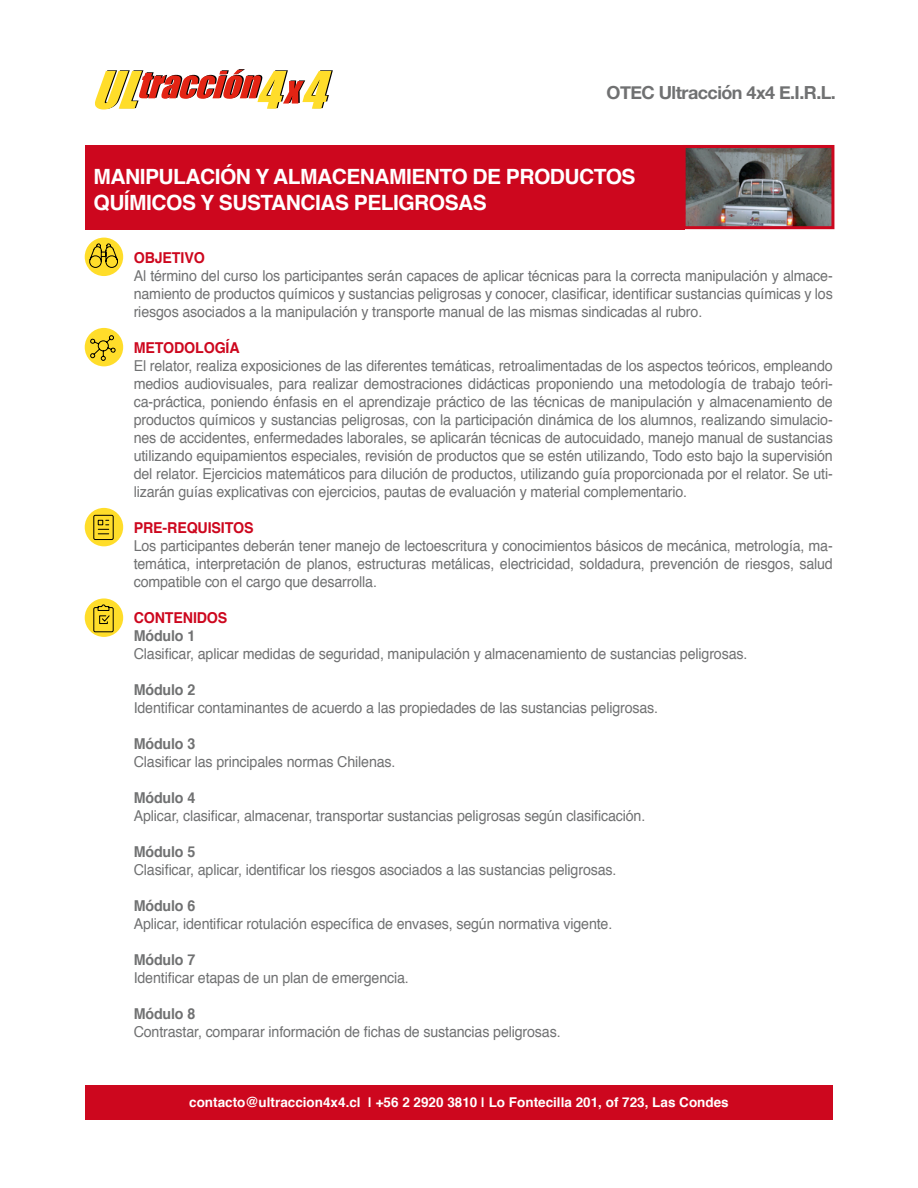
<style>
.page{position:relative;width:918px;height:1188px;background:#fff}
.page>*{position:absolute;margin:0;border:0;box-sizing:border-box;transform-origin:0 0}
.t1{font:700 21px/25.2px "Helvetica";letter-spacing:-.025em;color:#fff}
.t2{font:700 18px "Helvetica Neue";letter-spacing:-.03em;color:#707172}
.t3{font:15px/18px "Helvetica";letter-spacing:-.01em;color:#707172;text-align:justify;scale:.95 1}
.t4{font:700 15px "Helvetica";letter-spacing:-.01em;color:#707172;scale:.95 1}
.t5{font:700 15px "Helvetica";letter-spacing:-.01em;color:#cd071e;scale:.95 1}
.t6{font:700 13.5px "Helvetica";color:#fff}
</style>
<div class="page">
<svg style="left:95px;top:69px;width:238px;height:41px"></svg>
<div style="left:85px;top:145px;width:599px;height:84px;background:#cd071e"></div>
<div style="left:85px;top:1085px;width:748px;height:34px;background:#cd071e"></div>
<div style="left:85px;top:238px;width:38px;height:38px;background:#ffdd2a;border-radius:50%"></div>
<div style="left:85px;top:328px;width:38px;height:38px;background:#ffdd2a;border-radius:50%"></div>
<div style="left:85px;top:508px;width:38px;height:38px;background:#ffdd2a;border-radius:50%"></div>
<div style="left:85px;top:598px;width:38px;height:39px;background:#ffdd2a;border-radius:50%"></div>
<svg style="left:89px;top:243px;width:29px;height:25px"></svg>
<svg style="left:89px;top:335px;width:27px;height:26px"></svg>
<svg style="left:93px;top:515px;width:21px;height:25px"></svg>
<svg style="left:93px;top:604px;width:21px;height:29px"></svg>
<img style="left:687px;top:149px;width:143px;height:76px">
<div style="left:683px;top:145px;width:151px;height:84px;border:3px solid #cd071e"></div>
<p class="t2" style="left:607px;top:78px;width:231px">OTEC Ultracción 4x4 E.I.R.L.</p>
<h1 class="t1" style="left:94px;top:165px;width:544px">Manipulación y almacenamiento de productos químicos y sustancias peligrosas</h1>
<p class="t5" style="left:134px;top:246px;width:75px">OBJETIVO</p>
<p class="t3" style="left:134px;top:267px;width:737px">Al término del curso los participantes serán capaces de aplicar técnicas para la correcta manipulación y almace&shy;namiento de productos químicos y sustancias peligrosas y conocer, clasificar, identificar sustancias químicas y los riesgos asociados a la manipulación y transporte manual de las mismas sindicadas al rubro.</p>
<p class="t5" style="left:134px;top:336px;width:24px">METODOLOGÍA</p>
<p class="t3" style="left:134px;top:357px;width:737px">El relator, realiza exposiciones de las diferentes temáticas, retroalimentadas de los aspectos teóricos, empleando medios audiovisuales, para realizar demostraciones didácticas proponiendo una metodología de trabajo teóri&shy;ca-práctica, poniendo énfasis en el aprendizaje práctico de las técnicas de manipulación y almacenamiento de productos químicos y sustancias peligrosas, con la participación dinámica de los alumnos, realizando simulacio&shy;nes de accidentes, enfermedades laborales, se aplicarán técnicas de autocuidado, manejo manual de sustancias utilizando equipamientos especiales, revisión de productos que se estén utilizando, Todo esto bajo la supervisión del relator. Ejercicios matemáticos para dilución de productos, utilizando guía proporcionada por el relator. Se uti&shy;lizarán guías explicativas con ejercicios, pautas de evaluación y material complementario.</p>
<p class="t5" style="left:134px;top:516px;width:11px">PRE</p>
<p class="t5" style="left:163px;top:516px;width:15px">-REQUISITOS</p>
<p class="t3" style="left:134px;top:537px;width:737px">Los participantes deberán tener manejo de lectoescritura y conocimientos básicos de mecánica, metrología, ma&shy;temática, interpretación de planos, estructuras metálicas, electricidad, soldadura, prevención de riesgos, salud compatible con el cargo que desarrolla.</p>
<p class="t5" style="left:134px;top:606px;width:11px">CONTENIDOS</p>
<p class="t4" style="left:134px;top:624px;width:66px">Módulo 1</p>
<p class="t3" style="left:134px;top:645px;width:648px">Clasificar, aplicar medidas de seguridad, manipulación y almacenamiento de sustancias peligrosas.</p>
<p class="t4" style="left:134px;top:678px;width:66px">Módulo 2</p>
<p class="t3" style="left:134px;top:699px;width:554px">Identificar contaminantes de acuerdo a las propiedades de las sustancias peligrosas.</p>
<p class="t4" style="left:134px;top:732px;width:66px">Módulo 3</p>
<p class="t3" style="left:134px;top:753px;width:277px">Clasificar las principales normas Chilenas.</p>
<p class="t4" style="left:134px;top:786px;width:66px">Módulo 4</p>
<p class="t3" style="left:134px;top:807px;width:540px">Aplicar, clasificar, almacenar, transportar sustancias peligrosas según clasificación.</p>
<p class="t4" style="left:134px;top:840px;width:66px">Módulo 5</p>
<p class="t3" style="left:134px;top:861px;width:510px">Clasificar, aplicar, identificar los riesgos asociados a las sustancias peligrosas.</p>
<p class="t4" style="left:134px;top:894px;width:66px">Módulo 6</p>
<p class="t3" style="left:134px;top:915px;width:505px">Aplicar, identificar rotulación específica de envases, según normativa vigente.</p>
<p class="t4" style="left:134px;top:948px;width:66px">Módulo 7</p>
<p class="t3" style="left:134px;top:969px;width:291px">Identificar etapas de un plan de emergencia.</p>
<p class="t4" style="left:134px;top:1002px;width:66px">Módulo 8</p>
<p class="t3" style="left:134px;top:1023px;width:451px">Contrastar, comparar información de fichas de sustancias peligrosas.</p>
<p class="t6" style="left:189px;top:1092px;width:541px">contacto@ultraccion4x4.cl | +56 2 2920 3810 | Lo Fontecilla 201, of 723, Las Condes</p>
</div>
